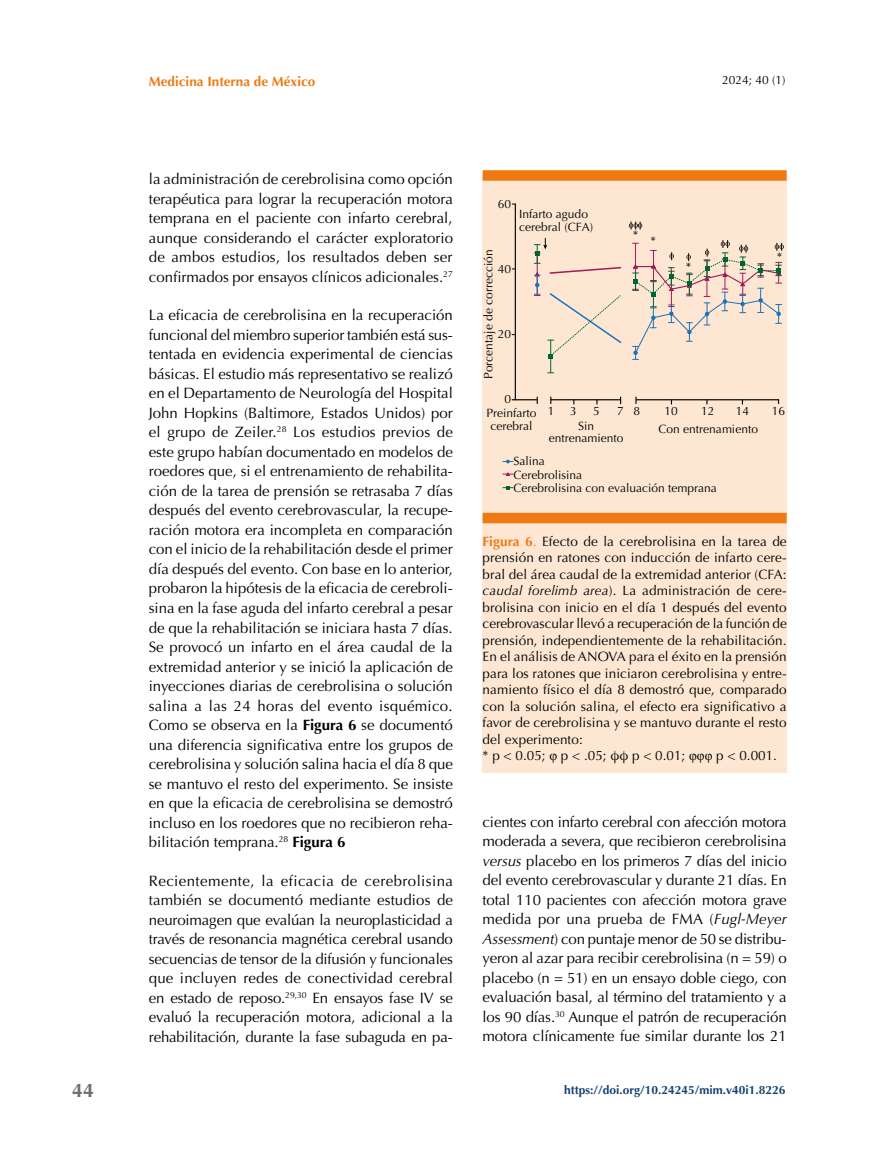
<style>
.page{position:relative;width:893px;height:1149px;background:#fff}
.page>*{position:absolute;margin:0;border:0;box-sizing:border-box;transform-origin:0 0}
.t1{font:700 19.5px "Optima";color:#706f6f}
.t2{font:15px/19.5px "Optima";letter-spacing:-.005em;color:#000;text-align:justify}
.t3{font:13.5px/16.5px "Optima";letter-spacing:.01em;color:#000}
.t4{font:700 13.5px "Optima";color:#ef7a13}
.t5{font:12.45px "Optima";color:#000}
.t6{font:12px/13.5px "Optima";color:#020203}
.t7{font:700 12px "Optima";color:#144271}
.t8{font:12px "Optima";color:#000}
.s1{font-weight:700}
.s2{font-weight:700;color:#ef7a13}
.s3{color:#ef7a13}
.s4{font-style:italic}
.s5{font-family:"Times New Roman"}
.s6{font-family:"Times"}
</style>
<div class="page">
<div style="left:483px;top:174px;width:304px;height:598px;background:#fde7d3"></div>
<div style="left:483px;top:512px;width:304px;height:11px;background:#ef7a13"></div>
<div style="left:483px;top:170px;width:304px;height:11px;background:#ef7a13"></div>
<hr style="left:515px;top:204px;width:1px;height:196px;background:#020203">
<svg style="left:512px;top:396px;width:26px;height:8px"></svg>
<hr style="left:551px;top:399px;width:69px;height:1px;background:#020203">
<hr style="left:636px;top:399px;width:142px;height:1px;background:#020203">
<svg style="left:635px;top:396px;width:2px;height:8px"></svg>
<hr style="left:550px;top:340px;width:1px;height:32px;background:#006533">
<svg style="left:503px;top:459px;width:10px;height:4px"></svg>
<svg style="left:534px;top:238px;width:88px;height:120px"></svg>
<svg style="left:629px;top:221px;width:13px;height:8px"></svg>
<svg style="left:503px;top:472px;width:10px;height:4px"></svg>
<svg style="left:503px;top:486px;width:10px;height:3px"></svg>
<svg style="left:632px;top:240px;width:152px;height:120px"></svg>
<h1 class="t1" style="left:72px;top:1079px;width:23px">44</h1>
<p class="t4" style="left:149px;top:73px;width:168px">Medicina Interna de México</p>
<p class="t8" style="left:722px;top:73px;width:65px">2024; 40 (1)</p>
<p class="t2" style="left:149px;top:169px;width:306px">la administración de cerebrolisina como opción terapéutica para lograr la recuperación motora temprana en el paciente con infarto cerebral, aunque considerando el carácter exploratorio de ambos estudios, los resultados deben ser confirmados por ensayos clínicos adicionales.<sup>27</sup></p>
<p class="t2" style="left:149px;top:305px;width:306px">La eficacia de cerebrolisina en la recuperación funcional del miembro superior también está sus&shy;tentada en evidencia experimental de ciencias básicas. El estudio más representativo se realizó en el Departamento de Neurología del Hospital John Hopkins (Baltimore, Estados Unidos) por el grupo de Zeiler.<sup>28</sup> Los estudios previos de este grupo habían documentado en modelos de roedores que, si el entrenamiento de rehabilita&shy;ción de la tarea de prensión se retrasaba 7 días después del evento cerebrovascular, la recupe&shy;ración motora era incompleta en comparación con el inicio de la rehabilitación desde el primer día después del evento. Con base en lo anterior, probaron la hipótesis de la eficacia de cerebroli&shy;sina en la fase aguda del infarto cerebral a pesar de que la rehabilitación se iniciara hasta 7 días.<br>Se provocó un infarto en el área caudal de la extremidad anterior y se inició la aplicación de inyecciones diarias de cerebrolisina o solución salina a las 24 horas del evento isquémico.<br>Como se observa en la <span class="s1">Figura 6</span> se documentó una diferencia significativa entre los grupos de cerebrolisina y solución salina hacia el día 8 que se mantuvo el resto del experimento. Se insiste en que la eficacia de cerebrolisina se demostró incluso en los roedores que no recibieron reha&shy;bilitación temprana.<sup>28</sup> <span class="s1">Figura 6</span></p>
<p class="t2" style="left:149px;top:871px;width:306px">Recientemente, la eficacia de cerebrolisina también se documentó mediante estudios de neuroimagen que evalúan la neuroplasticidad a través de resonancia magnética cerebral usando secuencias de tensor de la difusión y funcionales que incluyen redes de conectividad cerebral en estado de reposo.<sup>29,30</sup> En ensayos fase IV se evaluó la recuperación motora, adicional a la rehabilitación, durante la fase subaguda en pa-</p>
<p class="t8" style="left:498px;top:197px;width:15px">60</p>
<p class="t6" style="left:482px;top:379px;width:131px;rotate:-90deg">Porcentaje de corrección</p>
<p class="t8" style="left:498px;top:262px;width:15px">40</p>
<p class="t8" style="left:498px;top:327px;width:15px">20</p>
<p class="t8" style="left:504px;top:392px;width:8px">0</p>
<p class="t6" style="left:519px;top:207px;width:76px">Infarto agudo cerebral (CFA)</p>
<p class="t5" style="left:633px;top:227px;width:7px">*</p>
<p class="t5" style="left:651px;top:234px;width:7px">*</p>
<p class="t5" style="left:686px;top:259px;width:7px">*</p>
<p class="t5" style="left:777px;top:249px;width:7px">*</p>
<p class="t8" style="left:548px;top:403px;width:8px">1</p>
<p class="t8" style="left:570px;top:403px;width:8px">3</p>
<p class="t8" style="left:593px;top:403px;width:8px">5</p>
<p class="t8" style="left:617px;top:403px;width:24px">7 8</p>
<p class="t8" style="left:665px;top:403px;width:15px">10</p>
<p class="t8" style="left:701px;top:403px;width:15px">12</p>
<p class="t8" style="left:736px;top:403px;width:15px">14</p>
<p class="t8" style="left:772px;top:403px;width:15px">16</p>
<p class="t6" style="left:486px;top:407px;width:52px;line-height:12.6px;text-align:center">Preinfarto cerebral</p>
<p class="t6" style="left:549px;top:420px;width:76px;line-height:11.4px;text-align:center">Sin entrenamiento</p>
<p class="t6" style="left:659px;top:422px;width:101px">Con entrenamiento</p>
<p class="t6" style="left:513px;top:454px;width:205px">Salina<br>Cerebrolisina<br>Cerebrolisina con evaluación temprana</p>
<p class="t3" style="left:483px;top:533px;width:306px"><span class="s2">Figura 6</span><span class="s3">.</span> Efecto de la cerebrolisina en la tarea de prensión en ratones con inducción de infarto cere&shy;bral del área caudal de la extremidad anterior (CFA: <span class="s4">caudal forelimb area</span>). La administración de cere&shy;brolisina con inicio en el día 1 después del evento cerebrovascular llevó a recuperación de la función de prensión, independientemente de la rehabilitación.<br>En el análisis de ANOVA para el éxito en la prensión para los ratones que iniciaron cerebrolisina y entre&shy;namiento físico el día 8 demostró que, comparado con la solución salina, el efecto era significativo a favor de cerebrolisina y se mantuvo durante el resto del experimento:<br>* p &lt; 0.05; <span class="s5">φ</span> p &lt; .05; <span class="s6">φφ</span> p &lt; 0.01; <span class="s5">φφφ</span> p &lt; 0.001.</p>
<p class="t2" style="left:483px;top:811px;width:306px">cientes con infarto cerebral con afección motora moderada a severa, que recibieron cerebrolisina <span class="s4">versus</span> placebo en los primeros 7 días del inicio del evento cerebrovascular y durante 21 días. En total 110 pacientes con afección motora grave medida por una prueba de FMA (<span class="s4">Fugl-Meyer Assessment</span>) con puntaje menor de 50 se distribu&shy;yeron al azar para recibir cerebrolisina (n = 59) o placebo (n = 51) en un ensayo doble ciego, con evaluación basal, al término del tratamiento y a los 90 días.<sup>30</sup> Aunque el patrón de recuperación motora clínicamente fue similar durante los 21</p>
<p class="t7" style="left:564px;top:1082px;width:223px">https://doi.org/10.24245/mim.v40i1.8226</p>
</div>
